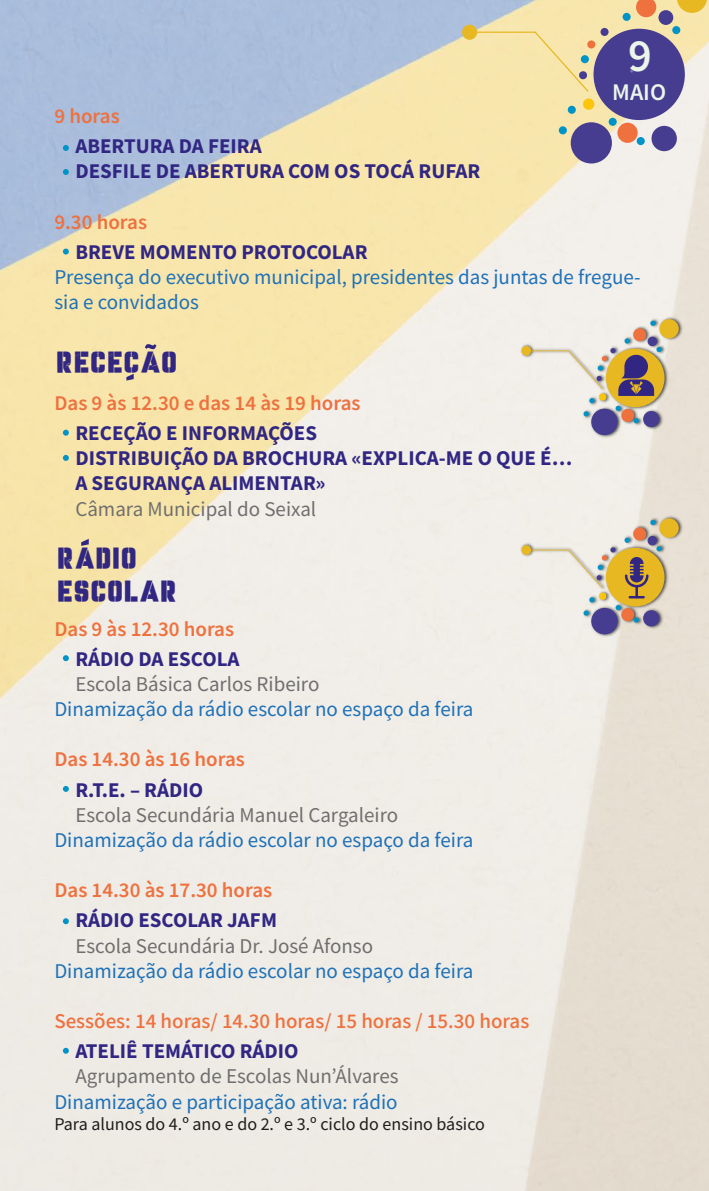
<style>
.page{position:relative;width:709px;height:1191px;background:#fff}
.page>*{position:absolute;margin:0;border:0;box-sizing:border-box;transform-origin:0 0}
.t1{font:600 46.3px "Mada";color:#ecf5e9}
.t2{font:27px/32.4px "Lazer Game Zone";letter-spacing:.06em;color:#312783}
.t3{font:600 23.8px "Mada";color:#ecf5e9}
.t4{font:21px/25.2px "Mada";color:#1e71b8}
.t5{font:700 21px/25.2px "Mada";color:#312783}
.t6{font:21px "Mada";color:#706f6f}
.t7{font:600 21px "Mada";color:#ee713e}
.t8{font:500 21px "Mada";color:#ee713e}
.t9{font:18px "Mada";color:#1d1d1b}
</style>
<div class="page">
<img style="left:0;top:0;width:709px;height:1191px">
<div style="left:593px;top:29px;width:92px;height:91px;background:#463d91;border-radius:50%"></div>
<div style="left:462px;top:25px;width:15px;height:15px;background:#e8b823;border-radius:50%"></div>
<div style="left:583px;top:98px;width:11px;height:12px;background:#fdc509;border-radius:50%"></div>
<div style="left:636px;top:137px;width:8px;height:8px;background:#0093c7;border-radius:50%"></div>
<div style="left:559px;top:126px;width:8px;height:8px;background:#0093c7;border-radius:50%"></div>
<svg style="left:567px;top:106px;width:9px;height:8px"></svg>
<svg style="left:636px;top:0;width:20px;height:17px"></svg>
<div style="left:617px;top:123px;width:20px;height:20px;background:#ee713e;border-radius:50%"></div>
<div style="left:608px;top:118px;width:8px;height:8px;background:#0093c7;border-radius:50%"></div>
<div style="left:600px;top:28px;width:8px;height:8px;background:#463d91;border-radius:50%"></div>
<div style="left:622px;top:13px;width:8px;height:8px;background:#0093c7;border-radius:50%"></div>
<div style="left:587px;top:40px;width:8px;height:8px;background:#ee713e;border-radius:50%"></div>
<div style="left:658px;top:10px;width:15px;height:15px;background:#463d91;border-radius:50%"></div>
<div style="left:672px;top:26px;width:8px;height:8px;background:#0093c7;border-radius:50%"></div>
<div style="left:469px;top:32px;width:119px;height:60px;background:#f7e6ad"></div>
<div style="left:570px;top:122px;width:42px;height:41px;background:#463d91;border-radius:50%"></div>
<div style="left:651px;top:126px;width:26px;height:25px;background:#463d91;border-radius:50%"></div>
<svg style="left:677px;top:0;width:30px;height:13px"></svg>
<svg style="left:126px;top:374px;width:8px;height:6px"></svg>
<svg style="left:145px;top:344px;width:11px;height:5px"></svg>
<img style="left:518px;top:315px;width:166px;height:125px">
<svg style="left:521px;top:346px;width:10px;height:10px"></svg>
<div style="left:633px;top:328px;width:13px;height:13px;background:#ee713e;border-radius:50%"></div>
<svg style="left:650px;top:321px;width:5px;height:5px"></svg>
<svg style="left:526px;top:338px;width:135px;height:85px;background:#d4c9b5"></svg>
<div style="left:591px;top:409px;width:26px;height:26px;background:#463d91;border-radius:50%"></div>
<div style="left:643px;top:411px;width:16px;height:16px;background:#463d91;border-radius:50%"></div>
<div style="left:659px;top:319px;width:19px;height:19px;background:#e8b823;border-radius:50%"></div>
<svg style="left:81px;top:539px;width:8px;height:7px"></svg>
<img style="left:518px;top:514px;width:166px;height:125px">
<div style="left:606px;top:548px;width:58px;height:58px;background:#e8b823;border-radius:50%"></div>
<svg style="left:521px;top:545px;width:10px;height:10px"></svg>
<div style="left:599px;top:592px;width:7px;height:8px;background:#fdc509;border-radius:50%"></div>
<svg style="left:583px;top:610px;width:6px;height:5px"></svg>
<svg style="left:589px;top:597px;width:5px;height:5px"></svg>
<div style="left:633px;top:527px;width:13px;height:13px;background:#ee713e;border-radius:50%"></div>
<svg style="left:615px;top:605px;width:24px;height:17px"></svg>
<svg style="left:624px;top:537px;width:5px;height:6px"></svg>
<svg style="left:650px;top:520px;width:5px;height:5px"></svg>
<div style="left:647px;top:536px;width:10px;height:9px;background:#463d91;border-radius:50%"></div>
<svg style="left:656px;top:546px;width:5px;height:5px"></svg>
<svg style="left:526px;top:547px;width:89px;height:41px;background:#e7e0ce"></svg>
<div style="left:591px;top:608px;width:26px;height:26px;background:#463d91;border-radius:50%"></div>
<div style="left:643px;top:610px;width:16px;height:16px;background:#463d91;border-radius:50%"></div>
<div style="left:659px;top:518px;width:19px;height:20px;background:#e8b823;border-radius:50%"></div>
<svg style="left:625px;top:557px;width:23px;height:41px"></svg>
<svg style="left:63px;top:145px;width:6px;height:6px"></svg>
<svg style="left:63px;top:169px;width:6px;height:6px"></svg>
<svg style="left:63px;top:249px;width:6px;height:5px"></svg>
<svg style="left:63px;top:430px;width:6px;height:5px"></svg>
<svg style="left:63px;top:455px;width:6px;height:6px"></svg>
<svg style="left:63px;top:655px;width:6px;height:6px"></svg>
<svg style="left:63px;top:786px;width:6px;height:6px"></svg>
<svg style="left:63px;top:918px;width:6px;height:6px"></svg>
<svg style="left:63px;top:1047px;width:6px;height:6px"></svg>
<h1 class="t1" style="left:628px;top:30px;width:25px">9</h1>
<p class="t3" style="left:612px;top:79px;width:55px">MAIO</p>
<p class="t7" style="left:54px;top:104px;width:67px">9 horas</p>
<p class="t5" style="left:75px;top:135px;width:406px">ABERTURA DA FEIRA<br>DESFILE DE ABERTURA COM OS TOCÁ RUFAR</p>
<p class="t7" style="left:54px;top:210px;width:94px">9.30 horas</p>
<p class="t5" style="left:75px;top:240px;width:294px">BREVE MOMENTO PROTOCOLAR</p>
<p class="t4" style="left:54px;top:265px;width:588px">Presença do executivo municipal, presidentes das juntas de fregue&shy;sia e convidados</p>
<p class="t2" style="left:57px;top:346px;width:121px">RECECAO</p>
<p class="t7" style="left:54px;top:391px;width:308px">Das 9 às 12.30 e das 14 às 19 horas</p>
<p class="t5" style="left:75px;top:422px;width:498px">RECEÇÃO E INFORMAÇÕES<br>DISTRIBUIÇÃO DA BROCHURA «EXPLICA-ME O QUE É…<br>A SEGURANÇA ALIMENTAR»</p>
<p class="t6" style="left:75px;top:497px;width:242px">Câmara Municipal do Seixal</p>
<p class="t2" style="left:58px;top:542px;width:120px">RADIO<br>ESCOLAR</p>
<p class="t7" style="left:54px;top:617px;width:181px">Das 9 às 12.30 horas</p>
<p class="t5" style="left:75px;top:647px;width:166px">RÁDIO DA ESCOLA</p>
<p class="t6" style="left:75px;top:672px;width:245px">Escola Básica Carlos Ribeiro</p>
<p class="t4" style="left:54px;top:697px;width:420px">Dinamização da rádio escolar no espaço da feira</p>
<p class="t7" style="left:54px;top:748px;width:192px">Das 14.30 às 16 horas</p>
<p class="t5" style="left:75px;top:778px;width:129px">R.T.E. – RÁDIO</p>
<p class="t6" style="left:75px;top:803px;width:324px">Escola Secundária Manuel Cargaleiro</p>
<p class="t4" style="left:54px;top:828px;width:420px">Dinamização da rádio escolar no espaço da feira</p>
<p class="t7" style="left:54px;top:878px;width:219px">Das 14.30 às 17.30 horas</p>
<p class="t5" style="left:75px;top:909px;width:203px">RÁDIO ESCOLAR JAFM</p>
<p class="t6" style="left:75px;top:934px;width:299px">Escola Secundária Dr. José Afonso</p>
<p class="t4" style="left:54px;top:959px;width:420px">Dinamização da rádio escolar no espaço da feira</p>
<p class="t8" style="left:54px;top:1009px;width:476px">Sessões: 14 horas/ 14.30 horas/ 15 horas / 15.30 horas</p>
<p class="t5" style="left:75px;top:1040px;width:225px">ATELIÊ TEMÁTICO RÁDIO</p>
<p class="t6" style="left:75px;top:1065px;width:325px">Agrupamento de Escolas Nun’Álvares</p>
<p class="t4" style="left:54px;top:1089px;width:345px">Dinamização e participação ativa: rádio</p>
<p class="t9" style="left:54px;top:1114px;width:432px">Para alunos do 4.º ano e do 2.º e 3.º ciclo do ensino básico</p>
</div>
